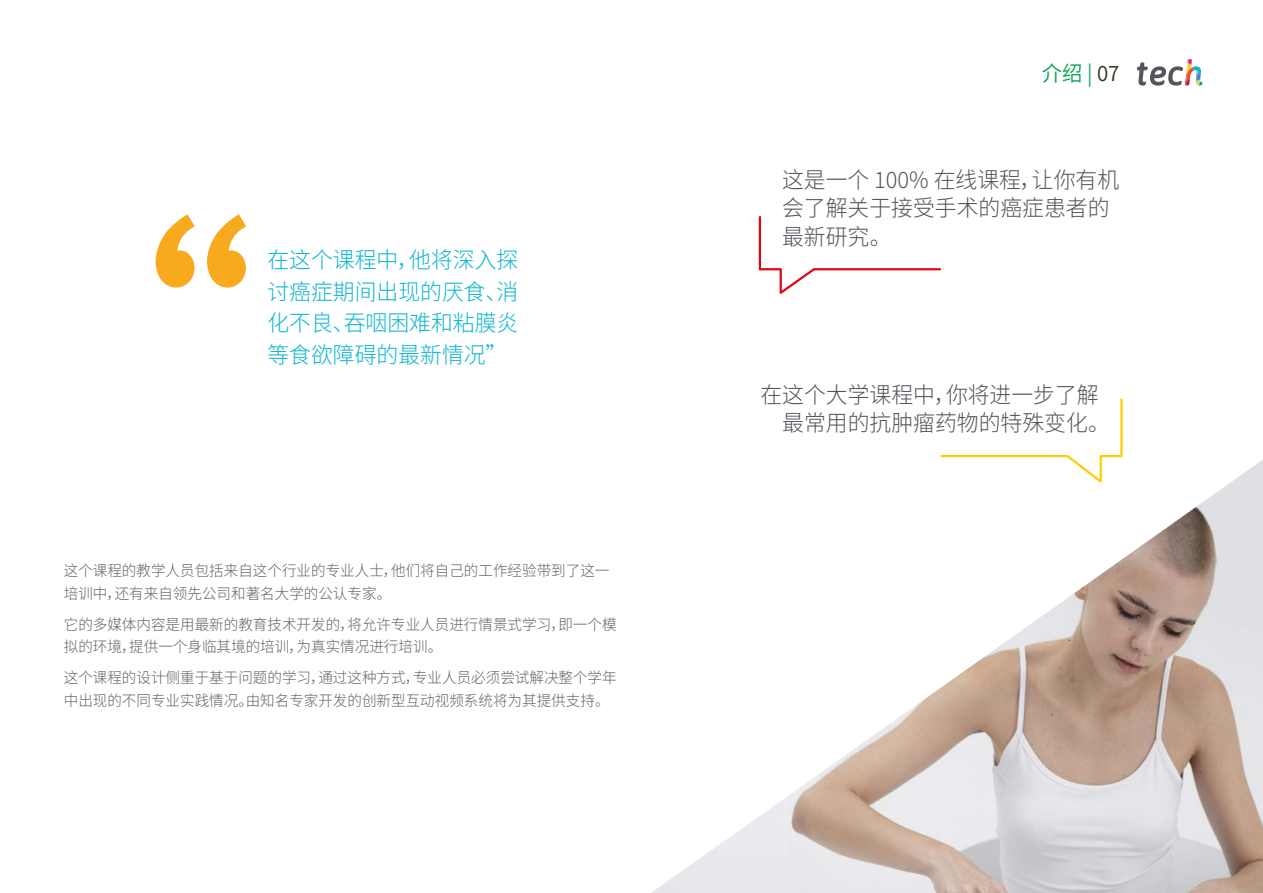
<style>
.page{position:relative;width:1263px;height:893px;background:#fff}
.page>*{position:absolute;margin:0;border:0;box-sizing:border-box;transform-origin:0 0}
.t1{font:300 22.5px/28.5px "Source Han Sans CN";color:#52555b}
.t2{font:300 22.5px/31.5px "Source Han Sans CN";color:#0fb6cf;text-align:justify}
.t3{font:21px "Source Han Sans CN";color:#04a14d}
.t4{font:300 15px/22.5px "Source Han Sans CN";color:#61646a}
.s1{color:#312e20}
</style>
<div class="page">
<svg style="left:156px;top:214px;width:90px;height:74px"></svg>
<svg style="left:940px;top:398px;width:183px;height:61px"></svg>
<img style="left:651px;top:459px;width:612px;height:434px">
<svg style="left:758px;top:216px;width:183px;height:78px"></svg>
<svg style="left:1137px;top:59px;width:65px;height:27px"></svg>
<h1 class="t2" style="left:267px;top:245px;width:252px">在这个课程中，他将深入探讨癌症期间出现的厌食、消化不良、吞咽困难和粘膜炎等食欲障碍的最新情况”</h1>
<p class="t4" style="left:64px;top:560px;width:547px">这个课程的教学人员包括来自这个行业的专业人士，他们将自己的工作经验带到了这一培训中，还有来自领先公司和著名大学的公认专家。</p>
<p class="t4" style="left:64px;top:613px;width:554px">它的多媒体内容是用最新的教育技术开发的，将允许专业人员进行情景式学习，即一个模拟的环境，提供一个身临其境的培训，为真实情况进行培训。</p>
<p class="t4" style="left:64px;top:667px;width:554px">这个课程的设计侧重于基于问题的学习，通过这种方式，专业人员必须尝试解决整个学年中出现的不同专业实践情况。由知名专家开发的创新型互动视频系统将为其提供支持。</p>
<h2 class="t3" style="left:1042px;top:61px;width:79px">介绍 | <span class="s1">07</span></h2>
<h1 class="t1" style="left:782px;top:166px;width:339px">这是一个 100% 在线课程，让你有机会了解关于接受手术的癌症患者的最新研究。</h1>
<h1 class="t1" style="left:782px;top:381px;width:329px;text-indent:-22px">在这个大学课程中，你将进一步了解最常用的抗肿瘤药物的特殊变化。</h1>
</div>
